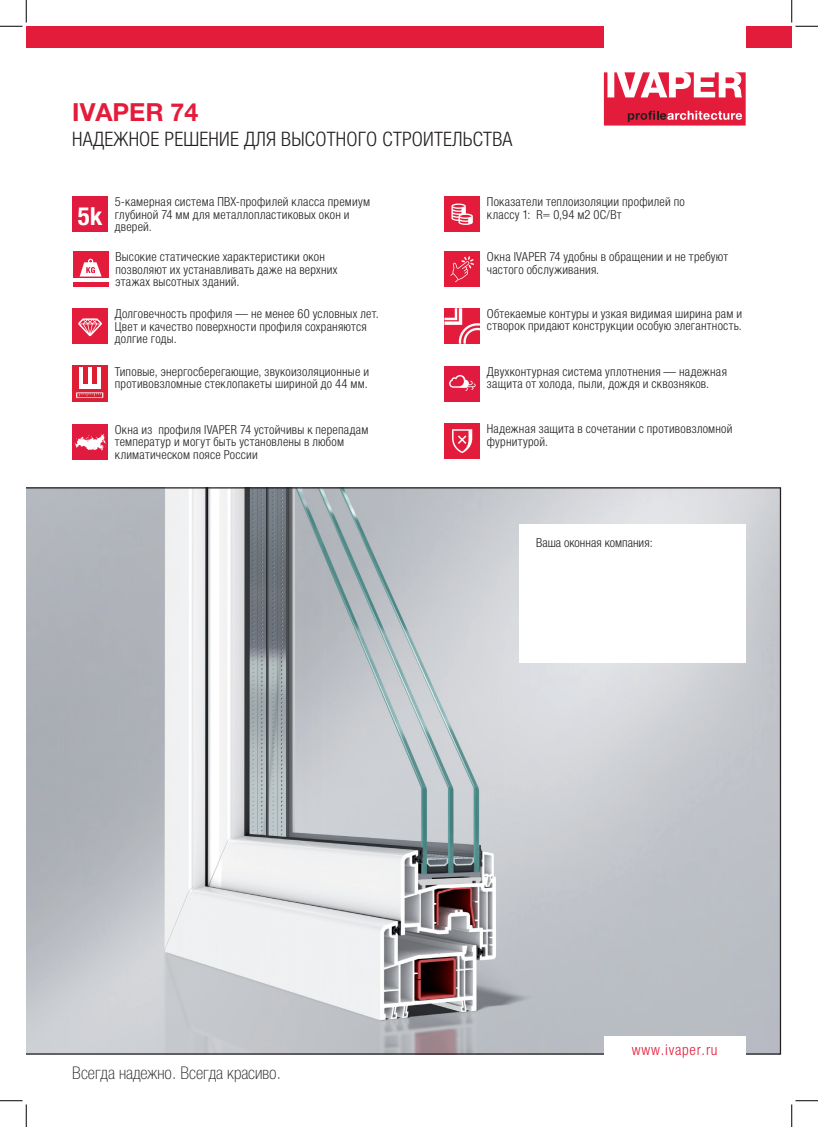
<style>
.page{position:relative;width:818px;height:1127px;background:#fff}
.page>*{position:absolute;margin:0;border:0;box-sizing:border-box;transform-origin:0 0}
.t1{font:700 25px "Helvetica Neue LTCYR";color:#e41c3b}
.t2{font:700 condensed 25px "Helvetica Neue LTCYR";color:#fff}
.t3{font:300 condensed 20px "Helvetica Neue LTCYR";letter-spacing:.085em;color:#231f20}
.t4{font:100 condensed 17.5px "Helvetica Neue LTCYR";color:#231f20}
.t5{font:300 condensed 15px "Helvetica Neue LTCYR";letter-spacing:.05em;color:#e41c3b}
.t6{font:300 condensed 12.5px/12.5px "Helvetica Neue LTCYR";letter-spacing:.02em;color:#231f20}
.t7{font:300 condensed 12.5px "Helvetica Neue LTCYR";color:#231f20}
</style>
<div class="page">
<svg style="left:26px;top:487px;width:755px;height:567px;background:#bfc2c6"></svg>
<div style="left:26px;top:26px;width:766px;height:22px;background:#e41c3b"></div>
<div style="left:604px;top:26px;width:142px;height:107px;background:#fff"></div>
<svg style="left:604px;top:72px;width:142px;height:53px"></svg>
<div style="left:604px;top:1036px;width:142px;height:53px;background:#fff"></div>
<img style="left:72px;top:366px;width:36px;height:35px">
<img style="left:97px;top:367px;width:3px;height:16px">
<img style="left:89px;top:367px;width:3px;height:16px">
<img style="left:80px;top:367px;width:3px;height:16px">
<img style="left:79px;top:384px;width:22px;height:4px">
<div style="left:444px;top:196px;width:36px;height:36px;background:#e41c3b"></div>
<svg style="left:451px;top:203px;width:22px;height:22px"></svg>
<div style="left:72px;top:308px;width:36px;height:35px;background:#e41c3b"></div>
<svg style="left:78px;top:318px;width:24px;height:18px"></svg>
<div style="left:73px;top:251px;width:35px;height:36px;background:#e41c3b"></div>
<svg style="left:80px;top:258px;width:22px;height:18px"></svg>
<hr style="left:73px;top:278px;width:35px;height:2px;background:#fff">
<hr style="left:73px;top:281px;width:35px;height:1px;background:#fff">
<div style="left:444px;top:366px;width:36px;height:35px;background:#e11b3f"></div>
<svg style="left:449px;top:375px;width:26px;height:16px"></svg>
<div style="left:72px;top:196px;width:36px;height:36px;background:#e11b3f"></div>
<div style="left:519px;top:524px;width:227px;height:138px;background:#fff"></div>
<div style="left:444px;top:423px;width:36px;height:36px;background:#e41c3b"></div>
<svg style="left:452px;top:429px;width:20px;height:24px"></svg>
<div style="left:444px;top:251px;width:36px;height:36px;background:#e41c3b"></div>
<svg style="left:450px;top:256px;width:24px;height:26px"></svg>
<div style="left:72px;top:424px;width:36px;height:35px;background:#e11b3f"></div>
<svg style="left:75px;top:434px;width:31px;height:16px"></svg>
<svg style="left:444px;top:308px;width:36px;height:35px"></svg>
<svg style="left:0;top:0;width:27px;height:27px"></svg>
<svg style="left:0;top:1100px;width:27px;height:26px"></svg>
<svg style="left:791px;top:0;width:27px;height:27px"></svg>
<svg style="left:791px;top:1100px;width:27px;height:26px"></svg>
<h1 class="t1" style="left:72px;top:97px;width:127px">IVAPER 74</h1>
<h2 class="t3" style="left:72px;top:127px;width:440px">надежное решение для высотного строительства</h2>
<h1 class="t2" style="left:78px;top:202px;width:26px">5k</h1>
<p class="t6" style="left:115px;top:196px;width:257px">5-камерная система ПВХ-профилей класса премиум глубиной 74 мм для металлопластиковых окон и дверей.</p>
<p class="t6" style="left:115px;top:251px;width:223px">Высокие статические характеристики окон позволяют их устанавливать даже на верхних этажах высотных зданий.</p>
<p class="t6" style="left:487px;top:196px;width:199px">Показатели теплоизоляции профилей по классу 1: R= 0,94 м2 0С/Вт</p>
<p class="t6" style="left:487px;top:251px;width:243px">Окна IVAPER 74 удобны в обращении и не требуют частого обслуживания.</p>
<p class="t6" style="left:487px;top:307px;width:257px">Обтекаемые контуры и узкая видимая ширина рам и створок придают конструкции особую элегантность.</p>
<p class="t6" style="left:115px;top:307px;width:265px">Долговечность профиля — не менее 60 условных лет.<br>Цвет и качество поверхности профиля сохраняются долгие годы.</p>
<p class="t6" style="left:115px;top:365px;width:256px">Типовые, энергосберегающие, звукоизоляционные и противовзломные стеклопакеты шириной до 44 мм.</p>
<p class="t6" style="left:487px;top:365px;width:242px">Двухконтурная система уплотнения — надежная защита от холода, пыли, дождя и сквозняков.</p>
<p class="t6" style="left:115px;top:423px;width:255px">Окна из профиля IVAPER 74 устойчивы к перепадам температур и могут быть установлены в любом климатическом поясе России</p>
<p class="t6" style="left:487px;top:422px;width:247px">Надежная защита в сочетании с противовзломной фурнитурой.</p>
<p class="t7" style="left:536px;top:535px;width:118px">Ваша оконная компания:</p>
<p class="t5" style="left:632px;top:1040px;width:87px">www.ivaper.ru</p>
<h3 class="t4" style="left:72px;top:1062px;width:210px">Всегда надежно. Всегда красиво.</h3>
</div>
